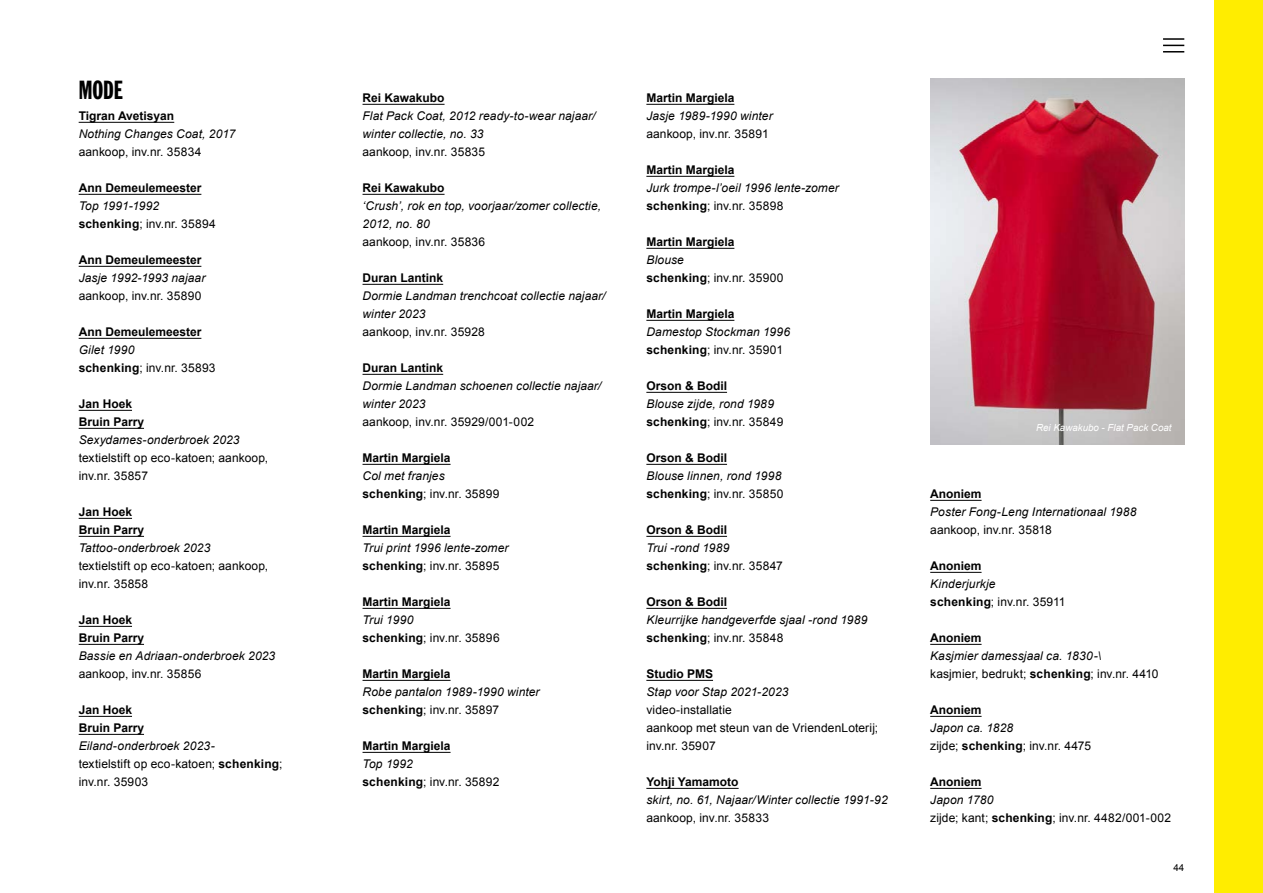
<style>
.page{position:relative;width:1263px;height:893px;background:#fff}
.page>*{position:absolute;margin:0;border:0;box-sizing:border-box;transform-origin:0 0}
.t1{font:extra-condensed 25.5px "Franklin Gothic Extra Condensed S Si";color:#000}
.t2{font:italic 12px/18px "Arial";letter-spacing:.01em;color:#000}
.t3{font:12px/18px "Arial";letter-spacing:.01em;color:#000}
.t4{font:700 12px/18px "Arial";color:#000}
.t5{font:italic 9.75px "Arial";color:#fff}
.t6{font:9.75px "Arial";color:#000}
.s1{font-style:italic}
.s2{font-weight:700}
.s3{font-weight:700;font-style:normal}
.s4{font-style:normal}
</style>
<div class="page">
<div style="left:1214px;top:0;width:49px;height:893px;background:#ffed00"></div>
<hr style="left:79px;top:122px;width:95px;height:1px;background:#000">
<hr style="left:79px;top:194px;width:122px;height:1px;background:#000">
<hr style="left:79px;top:266px;width:122px;height:1px;background:#000">
<hr style="left:79px;top:338px;width:122px;height:1px;background:#000">
<hr style="left:79px;top:410px;width:53px;height:1px;background:#000">
<hr style="left:79px;top:428px;width:65px;height:1px;background:#000">
<hr style="left:79px;top:518px;width:53px;height:1px;background:#000">
<hr style="left:79px;top:536px;width:65px;height:1px;background:#000">
<hr style="left:79px;top:626px;width:53px;height:1px;background:#000">
<hr style="left:79px;top:644px;width:65px;height:1px;background:#000">
<hr style="left:79px;top:716px;width:53px;height:1px;background:#000">
<hr style="left:79px;top:734px;width:65px;height:1px;background:#000">
<hr style="left:362px;top:104px;width:83px;height:1px;background:#000">
<hr style="left:362px;top:194px;width:83px;height:1px;background:#000">
<hr style="left:362px;top:284px;width:81px;height:1px;background:#000">
<hr style="left:362px;top:374px;width:81px;height:1px;background:#000">
<hr style="left:362px;top:464px;width:89px;height:1px;background:#000">
<hr style="left:362px;top:536px;width:89px;height:1px;background:#000">
<hr style="left:362px;top:608px;width:89px;height:1px;background:#000">
<hr style="left:362px;top:680px;width:89px;height:1px;background:#000">
<hr style="left:362px;top:752px;width:89px;height:1px;background:#000">
<hr style="left:646px;top:104px;width:88px;height:1px;background:#000">
<hr style="left:646px;top:176px;width:88px;height:1px;background:#000">
<hr style="left:646px;top:248px;width:88px;height:1px;background:#000">
<hr style="left:646px;top:320px;width:88px;height:1px;background:#000">
<hr style="left:646px;top:392px;width:81px;height:1px;background:#000">
<hr style="left:646px;top:464px;width:81px;height:1px;background:#000">
<hr style="left:646px;top:536px;width:81px;height:1px;background:#000">
<hr style="left:646px;top:608px;width:81px;height:1px;background:#000">
<hr style="left:646px;top:680px;width:67px;height:1px;background:#000">
<hr style="left:646px;top:788px;width:93px;height:1px;background:#000">
<hr style="left:930px;top:500px;width:51px;height:1px;background:#000">
<hr style="left:930px;top:572px;width:51px;height:1px;background:#000">
<hr style="left:930px;top:644px;width:51px;height:1px;background:#000">
<hr style="left:930px;top:716px;width:51px;height:1px;background:#000">
<hr style="left:930px;top:788px;width:51px;height:1px;background:#000">
<img style="left:930px;top:79px;width:254px;height:365px">
<hr style="left:1163px;top:38px;width:21px;height:2px;background:#000">
<svg style="left:1163px;top:45px;width:21px;height:1px"></svg>
<hr style="left:1163px;top:51px;width:21px;height:2px;background:#000">
<h1 class="t1" style="left:79px;top:76px;width:46px">MODE</h1>
<p class="t4" style="left:79px;top:107px;width:97px">Tigran Avetisyan</p>
<p class="t2" style="left:79px;top:125px;width:158px">Nothing Changes Coat, 2017</p>
<p class="t3" style="left:79px;top:143px;width:124px">aankoop, inv.nr. 35834</p>
<p class="t4" style="left:79px;top:179px;width:124px">Ann Demeulemeester</p>
<p class="t3" style="left:79px;top:197px;width:139px"><span class="s1">Top 1991-1992 </span><span class="s2">schenking</span>; inv.nr. 35894</p>
<p class="t4" style="left:79px;top:251px;width:124px">Ann Demeulemeester</p>
<p class="t2" style="left:79px;top:269px;width:128px">Jasje 1992-1993 najaar</p>
<p class="t3" style="left:79px;top:287px;width:124px">aankoop, inv.nr. 35890</p>
<p class="t4" style="left:79px;top:323px;width:124px">Ann Demeulemeester</p>
<p class="t3" style="left:79px;top:341px;width:138px"><span class="s1">Gilet 1990<br></span><span class="s2">schenking</span>; inv.nr. 35893</p>
<p class="t4" style="left:79px;top:395px;width:67px">Jan Hoek<br>Bruin Parry</p>
<p class="t2" style="left:79px;top:431px;width:162px">Sexydames-onderbroek 2023</p>
<p class="t3" style="left:79px;top:449px;width:191px">textielstift op eco-katoen; aankoop, inv.nr. 35857</p>
<p class="t4" style="left:79px;top:503px;width:67px">Jan Hoek<br>Bruin Parry</p>
<p class="t2" style="left:79px;top:539px;width:133px">Tattoo-onderbroek 2023</p>
<p class="t3" style="left:79px;top:557px;width:191px">textielstift op eco-katoen; aankoop, inv.nr. 35858</p>
<p class="t4" style="left:79px;top:611px;width:67px">Jan Hoek<br>Bruin Parry</p>
<p class="t2" style="left:79px;top:647px;width:198px">Bassie en Adriaan-onderbroek 2023</p>
<p class="t3" style="left:79px;top:665px;width:124px">aankoop, inv.nr. 35856</p>
<p class="t4" style="left:79px;top:701px;width:67px">Jan Hoek<br>Bruin Parry</p>
<p class="t3" style="left:79px;top:737px;width:205px"><span class="s1">Eiland-onderbroek 2023-<br></span>textielstift op eco-katoen; <span class="s2">schenking</span>; inv.nr. 35903</p>
<p class="t4" style="left:362px;top:89px;width:84px">Rei Kawakubo</p>
<p class="t2" style="left:362px;top:107px;width:235px">Flat Pack Coat, 2012 ready-to-wear najaar/ winter collectie, no. 33</p>
<p class="t3" style="left:362px;top:143px;width:124px">aankoop, inv.nr. 35835</p>
<p class="t4" style="left:362px;top:179px;width:84px">Rei Kawakubo</p>
<p class="t2" style="left:362px;top:197px;width:240px">‘Crush’, rok en top, voorjaar/zomer collectie,<br>2012, no. 80</p>
<p class="t3" style="left:362px;top:233px;width:124px">aankoop, inv.nr. 35836</p>
<p class="t4" style="left:362px;top:269px;width:82px">Duran Lantink</p>
<p class="t2" style="left:362px;top:287px;width:245px">Dormie Landman trenchcoat collectie najaar/ winter 2023</p>
<p class="t3" style="left:362px;top:323px;width:124px">aankoop, inv.nr. 35928</p>
<p class="t4" style="left:362px;top:359px;width:82px">Duran Lantink</p>
<p class="t2" style="left:362px;top:377px;width:240px">Dormie Landman schoenen collectie najaar/ winter 2023</p>
<p class="t3" style="left:362px;top:413px;width:173px">aankoop, inv.nr. 35929/001-002</p>
<p class="t4" style="left:362px;top:449px;width:90px">Martin Margiela</p>
<p class="t2" style="left:362px;top:467px;width:139px">Col met franjes <span class="s3">schenking</span><span class="s4">; inv.nr. 35899</span></p>
<p class="t4" style="left:362px;top:521px;width:90px">Martin Margiela</p>
<p class="t2" style="left:362px;top:539px;width:147px">Trui print 1996 lente-zomer <span class="s3">schenking</span><span class="s4">; inv.nr. 35895</span></p>
<p class="t4" style="left:362px;top:593px;width:90px">Martin Margiela</p>
<p class="t3" style="left:362px;top:611px;width:139px"><span class="s1">Trui 1990<br></span><span class="s2">schenking</span>; inv.nr. 35896</p>
<p class="t4" style="left:362px;top:665px;width:90px">Martin Margiela</p>
<p class="t2" style="left:362px;top:683px;width:179px">Robe pantalon 1989-1990 winter <span class="s3">schenking</span><span class="s4">; inv.nr. 35897</span></p>
<p class="t4" style="left:362px;top:737px;width:90px">Martin Margiela</p>
<p class="t3" style="left:362px;top:755px;width:138px"><span class="s1">Top 1992<br></span><span class="s2">schenking</span>; inv.nr. 35892</p>
<p class="t4" style="left:646px;top:89px;width:90px">Martin Margiela</p>
<p class="t2" style="left:646px;top:107px;width:128px">Jasje 1989-1990 winter</p>
<p class="t3" style="left:646px;top:125px;width:124px">aankoop, inv.nr. 35891</p>
<p class="t4" style="left:646px;top:161px;width:90px">Martin Margiela</p>
<p class="t2" style="left:646px;top:179px;width:194px">Jurk trompe-l’oeil 1996 lente-zomer <span class="s3">schenking</span><span class="s4">; inv.nr. 35898</span></p>
<p class="t4" style="left:646px;top:233px;width:90px">Martin Margiela</p>
<p class="t3" style="left:646px;top:251px;width:139px"><span class="s1">Blouse<br></span><span class="s2">schenking</span>; inv.nr. 35900</p>
<p class="t4" style="left:646px;top:305px;width:90px">Martin Margiela</p>
<p class="t2" style="left:646px;top:323px;width:145px">Damestop Stockman 1996 <span class="s3">schenking</span><span class="s4">; inv.nr. 35901</span></p>
<p class="t4" style="left:646px;top:377px;width:82px">Orson &amp; Bodil</p>
<p class="t2" style="left:646px;top:395px;width:139px">Blouse zijde, rond 1989 <span class="s3">schenking</span><span class="s4">; inv.nr. 35849</span></p>
<p class="t4" style="left:646px;top:449px;width:82px">Orson &amp; Bodil</p>
<p class="t2" style="left:646px;top:467px;width:138px">Blouse linnen, rond 1998 <span class="s3">schenking</span><span class="s4">; inv.nr. 35850</span></p>
<p class="t4" style="left:646px;top:521px;width:82px">Orson &amp; Bodil</p>
<p class="t2" style="left:646px;top:539px;width:138px">Trui -rond 1989 <span class="s3">schenking</span><span class="s4">; inv.nr. 35847</span></p>
<p class="t4" style="left:646px;top:593px;width:82px">Orson &amp; Bodil</p>
<p class="t2" style="left:646px;top:611px;width:223px">Kleurrijke handgeverfde sjaal -rond 1989 <span class="s3">schenking</span><span class="s4">; inv.nr. 35848</span></p>
<p class="t4" style="left:646px;top:665px;width:68px">Studio PMS</p>
<p class="t2" style="left:646px;top:683px;width:144px">Stap voor Stap 2021-2023</p>
<p class="t3" style="left:646px;top:701px;width:233px">video-installatie<br>aankoop met steun van de VriendenLoterij; inv.nr. 35907</p>
<p class="t4" style="left:646px;top:773px;width:94px">Yohji Yamamoto</p>
<p class="t2" style="left:646px;top:791px;width:243px">skirt, no. 61, Najaar/Winter collectie 1991-92</p>
<p class="t3" style="left:646px;top:809px;width:124px">aankoop, inv.nr. 35833</p>
<p class="t5" style="left:1036px;top:422px;width:137px">Rei Kawakubo - Flat Pack Coat</p>
<p class="t4" style="left:930px;top:485px;width:53px">Anoniem</p>
<p class="t2" style="left:930px;top:503px;width:208px">Poster Fong-Leng Internationaal 1988</p>
<p class="t3" style="left:930px;top:521px;width:123px">aankoop, inv.nr. 35818</p>
<p class="t4" style="left:930px;top:557px;width:53px">Anoniem</p>
<p class="t3" style="left:930px;top:575px;width:137px"><span class="s1">Kinderjurkje<br></span><span class="s2">schenking</span>; inv.nr. 35911</p>
<p class="t4" style="left:930px;top:629px;width:53px">Anoniem</p>
<p class="t3" style="left:930px;top:647px;width:230px"><span class="s1">Kasjmier damessjaal ca. 1830-\<br></span>kasjmier, bedrukt; <span class="s2">schenking</span>; inv.nr. 4410</p>
<p class="t4" style="left:930px;top:701px;width:53px">Anoniem</p>
<p class="t3" style="left:930px;top:719px;width:162px"><span class="s1">Japon ca. 1828<br></span>zijde; <span class="s2">schenking</span>; inv.nr. 4475</p>
<p class="t4" style="left:930px;top:773px;width:53px">Anoniem</p>
<p class="t3" style="left:930px;top:791px;width:242px"><span class="s1">Japon 1780<br></span>zijde; kant; <span class="s2">schenking</span>; inv.nr. 4482/001-002</p>
<p class="t6" style="left:1173px;top:861px;width:12px">44</p>
</div>
